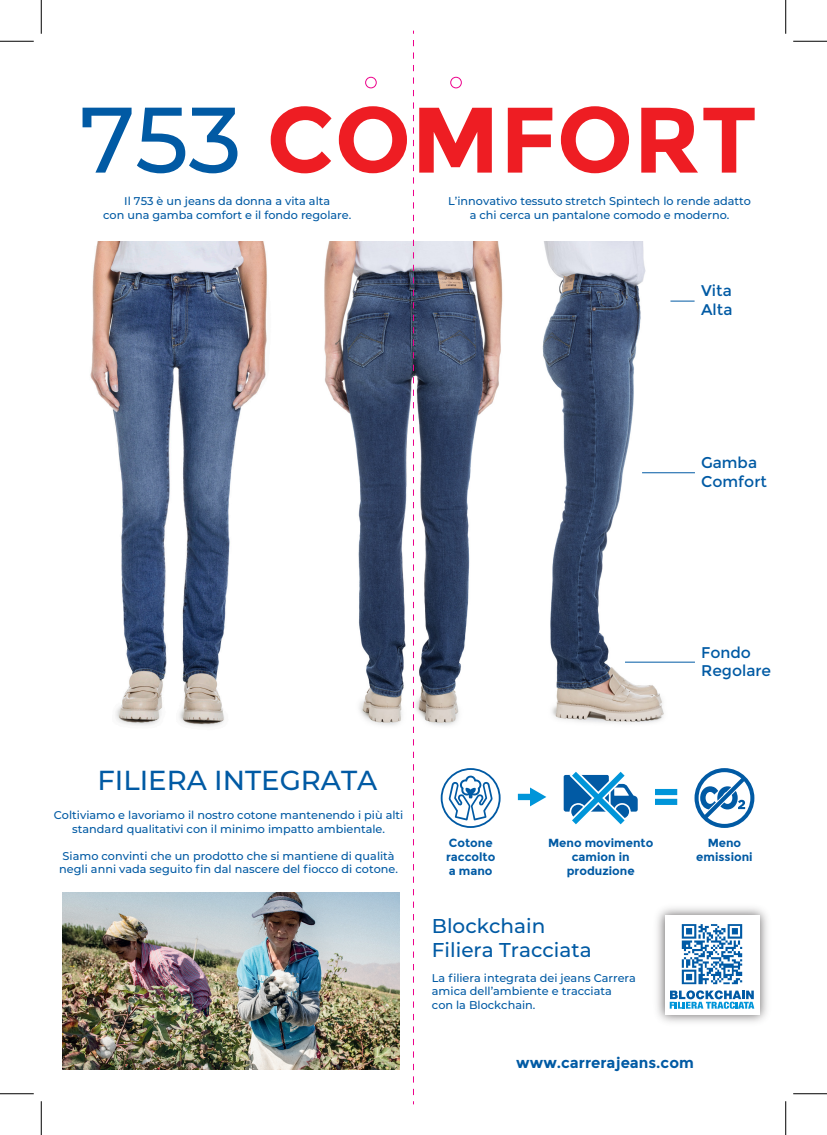
<style>
.page{position:relative;width:827px;height:1135px;background:#fff}
.page>*{position:absolute;margin:0;border:0;box-sizing:border-box;transform-origin:0 0}
.t1{font:700 92.75px "Montserrat";color:#ee1d23}
.t2{font:500 27.5px "Montserrat";color:#015aa4}
.t3{font:500 20px/24px "Montserrat";color:#015aa4}
.t4{font:15.5px/18.6px "Montserrat";color:#015aa4}
.t5{font:700 15px "Montserrat";color:#015aa4}
.t6{font:700 11.75px/14.1px "Montserrat";color:#015aa4;text-align:center}
.t7{font:500 11.25px/13.5px "Montserrat";color:#015aa4;text-align:center}
.s1{font-weight:500;color:#015aa4}
</style>
<div class="page">
<img style="left:579px;top:242px;width:116px;height:482px">
<img style="left:340px;top:242px;width:239px;height:484px">
<img style="left:90px;top:242px;width:250px;height:485px">
<svg style="left:563px;top:771px;width:74px;height:54px"></svg>
<svg style="left:441px;top:768px;width:59px;height:60px"></svg>
<svg style="left:694px;top:768px;width:60px;height:60px"></svg>
<svg style="left:518px;top:787px;width:28px;height:19px"></svg>
<svg style="left:655px;top:789px;width:22px;height:16px"></svg>
<img style="left:657px;top:907px;width:111px;height:116px">
<div style="left:665px;top:915px;width:94px;height:99px;background:#fff"></div>
<img style="left:681px;top:924px;width:62px;height:61px">
<svg style="left:669px;top:990px;width:85px;height:19px"></svg>
<img style="left:63px;top:893px;width:336px;height:176px">
<svg style="left:670px;top:301px;width:24px;height:1px"></svg>
<hr style="left:642px;top:472px;width:53px;height:1px;background:#015aa4">
<hr style="left:625px;top:662px;width:70px;height:1px;background:#015aa4">
<svg style="left:413px;top:40px;width:1px;height:1064px"></svg>
<div style="left:365px;top:77px;width:11px;height:11px;border:1px solid #ed028c;border-radius:50%"></div>
<div style="left:450px;top:77px;width:11px;height:11px;border:1px solid #ed028c;border-radius:50%"></div>
<hr style="left:0;top:41px;width:34px;height:1px;background:#000">
<hr style="left:793px;top:41px;width:34px;height:1px;background:#000">
<hr style="left:0;top:1093px;width:34px;height:1px;background:#000">
<hr style="left:793px;top:1093px;width:34px;height:1px;background:#000">
<hr style="left:41px;top:0;width:1px;height:34px;background:#000">
<hr style="left:41px;top:1101px;width:1px;height:34px;background:#000">
<hr style="left:785px;top:0;width:1px;height:34px;background:#000">
<hr style="left:785px;top:1101px;width:1px;height:34px;background:#000">
<h1 class="t1" style="left:80px;top:85px;width:679px"><span class="s1">753</span> COMFORT</h1>
<p class="t7" style="left:103px;top:194px;width:250px">Il 753 è un jeans da donna a vita alta<br>con una gamba comfort e il fondo regolare.</p>
<p class="t7" style="left:448px;top:194px;width:304px">L’innovativo tessuto stretch Spintech lo rende adatto a chi cerca un pantalone comodo e moderno.</p>
<h3 class="t4" style="left:701px;top:282px;width:33px">Vita<br>Alta</h3>
<h3 class="t4" style="left:701px;top:453px;width:67px">Gamba<br>Comfort</h3>
<h3 class="t4" style="left:701px;top:643px;width:72px">Fondo<br>Regolare</h3>
<h2 class="t2" style="left:97px;top:761px;width:281px">FILIERA INTEGRATA</h2>
<p class="t7" style="left:54px;top:808px;width:351px">Coltiviamo e lavoriamo il nostro cotone mantenendo i più alti standard qualitativi con il minimo impatto ambientale.</p>
<p class="t7" style="left:59px;top:848px;width:340px;text-align:left">Siamo convinti che un prodotto che si mantiene di qualità negli anni vada seguito fin dal nascere del fiocco di cotone.</p>
<p class="t6" style="left:446px;top:836px;width:51px;text-align:left">Cotone raccolto a mano</p>
<p class="t6" style="left:548px;top:836px;width:107px">Meno movimento camion in produzione</p>
<p class="t6" style="left:696px;top:836px;width:58px">Meno emissioni</p>
<h3 class="t3" style="left:432px;top:913px;width:161px">Blockchain<br>Filiera Tracciata</h3>
<p class="t7" style="left:432px;top:971px;width:205px;text-align:left">La filiera integrata dei jeans Carrera amica dell’ambiente e tracciata<br>con la Blockchain.</p>
<h3 class="t5" style="left:516px;top:1054px;width:179px">www.carrerajeans.com</h3>
</div>
